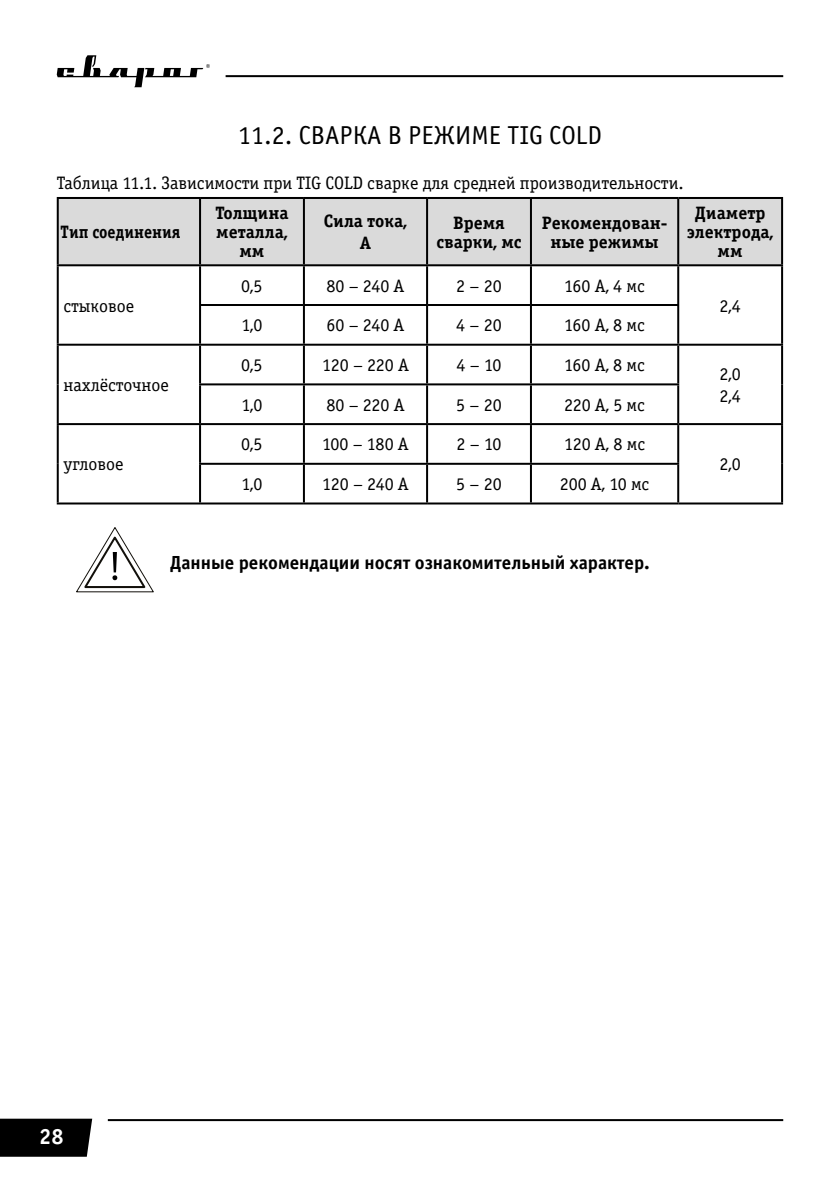
<style>
.page{position:relative;width:840px;height:1191px;background:#fff}
.page>*{position:absolute;margin:0;border:0;box-sizing:border-box;transform-origin:0 0}
.t1{font:26px "Officina Sans C";color:#000}
.t2{font:700 22px "Officina Serif C";color:#fff}
.t3{font:700 19px "Officina Sans C";color:#000}
.t4{font:18px/21.8px "Officina Serif Book C";color:#000}
.t5{font:700 18px/19px "Officina Serif C";color:#000;text-align:center}
.t6{font:700 18px "Officina Serif C";color:#000;scale:.9 1}
</style>
<div class="page">
<div style="left:0;top:1118px;width:92px;height:38px;background:#000"></div>
<hr style="left:108px;top:1119px;width:674px;height:2px;background:#000">
<hr style="left:225px;top:75px;width:557px;height:2px;background:#000">
<svg style="left:57px;top:55px;width:153px;height:32px"></svg>
<div style="left:59px;top:199px;width:721px;height:65px;background:#dadada"></div>
<hr style="left:57px;top:197px;width:143px;height:2px;background:#000">
<hr style="left:57px;top:199px;width:2px;height:65px;background:#000">
<hr style="left:200px;top:197px;width:104px;height:2px;background:#000">
<hr style="left:199px;top:199px;width:2px;height:65px;background:#000">
<hr style="left:304px;top:197px;width:123px;height:2px;background:#000">
<hr style="left:303px;top:199px;width:2px;height:65px;background:#000">
<hr style="left:427px;top:197px;width:103px;height:2px;background:#000">
<hr style="left:426px;top:199px;width:2px;height:65px;background:#000">
<hr style="left:530px;top:197px;width:147px;height:2px;background:#000">
<hr style="left:529px;top:199px;width:2px;height:65px;background:#000">
<hr style="left:677px;top:197px;width:105px;height:2px;background:#000">
<hr style="left:676px;top:199px;width:2px;height:65px;background:#000">
<hr style="left:780px;top:199px;width:2px;height:65px;background:#000">
<hr style="left:57px;top:264px;width:143px;height:2px;background:#000">
<hr style="left:57px;top:266px;width:2px;height:39px;background:#000">
<hr style="left:200px;top:264px;width:104px;height:2px;background:#000">
<hr style="left:199px;top:266px;width:2px;height:38px;background:#000">
<hr style="left:304px;top:264px;width:123px;height:2px;background:#000">
<hr style="left:303px;top:266px;width:2px;height:38px;background:#000">
<hr style="left:427px;top:264px;width:103px;height:2px;background:#000">
<hr style="left:426px;top:266px;width:2px;height:38px;background:#000">
<hr style="left:530px;top:264px;width:147px;height:2px;background:#000">
<hr style="left:529px;top:266px;width:2px;height:38px;background:#000">
<hr style="left:677px;top:264px;width:105px;height:2px;background:#000">
<hr style="left:676px;top:266px;width:2px;height:38px;background:#000">
<hr style="left:780px;top:266px;width:2px;height:39px;background:#000">
<hr style="left:57px;top:305px;width:2px;height:39px;background:#000">
<hr style="left:199px;top:304px;width:105px;height:2px;background:#000">
<hr style="left:199px;top:306px;width:2px;height:38px;background:#000">
<hr style="left:304px;top:304px;width:123px;height:2px;background:#000">
<hr style="left:303px;top:306px;width:2px;height:38px;background:#000">
<hr style="left:427px;top:304px;width:103px;height:2px;background:#000">
<hr style="left:426px;top:306px;width:2px;height:38px;background:#000">
<hr style="left:530px;top:304px;width:148px;height:2px;background:#000">
<hr style="left:529px;top:306px;width:2px;height:38px;background:#000">
<hr style="left:676px;top:306px;width:2px;height:38px;background:#000">
<hr style="left:780px;top:305px;width:2px;height:39px;background:#000">
<hr style="left:57px;top:344px;width:143px;height:2px;background:#000">
<hr style="left:57px;top:346px;width:2px;height:38px;background:#000">
<hr style="left:200px;top:344px;width:104px;height:2px;background:#000">
<hr style="left:199px;top:346px;width:2px;height:37px;background:#000">
<hr style="left:304px;top:344px;width:123px;height:2px;background:#000">
<hr style="left:303px;top:346px;width:2px;height:37px;background:#000">
<hr style="left:427px;top:344px;width:103px;height:2px;background:#000">
<hr style="left:426px;top:346px;width:2px;height:37px;background:#000">
<hr style="left:530px;top:344px;width:147px;height:2px;background:#000">
<hr style="left:529px;top:346px;width:2px;height:37px;background:#000">
<hr style="left:677px;top:344px;width:105px;height:2px;background:#000">
<hr style="left:676px;top:346px;width:2px;height:37px;background:#000">
<hr style="left:780px;top:346px;width:2px;height:38px;background:#000">
<hr style="left:57px;top:384px;width:2px;height:39px;background:#000">
<hr style="left:199px;top:383px;width:105px;height:2px;background:#000">
<hr style="left:199px;top:385px;width:2px;height:38px;background:#000">
<hr style="left:304px;top:383px;width:123px;height:2px;background:#000">
<hr style="left:303px;top:385px;width:2px;height:38px;background:#000">
<hr style="left:427px;top:383px;width:103px;height:2px;background:#000">
<hr style="left:426px;top:385px;width:2px;height:38px;background:#000">
<hr style="left:530px;top:383px;width:148px;height:2px;background:#000">
<hr style="left:529px;top:385px;width:2px;height:38px;background:#000">
<hr style="left:676px;top:385px;width:2px;height:38px;background:#000">
<hr style="left:780px;top:384px;width:2px;height:39px;background:#000">
<hr style="left:57px;top:423px;width:143px;height:2px;background:#000">
<hr style="left:57px;top:425px;width:2px;height:39px;background:#000">
<hr style="left:200px;top:423px;width:104px;height:2px;background:#000">
<hr style="left:199px;top:425px;width:2px;height:38px;background:#000">
<hr style="left:304px;top:423px;width:123px;height:2px;background:#000">
<hr style="left:303px;top:425px;width:2px;height:38px;background:#000">
<hr style="left:427px;top:423px;width:103px;height:2px;background:#000">
<hr style="left:426px;top:425px;width:2px;height:38px;background:#000">
<hr style="left:530px;top:423px;width:147px;height:2px;background:#000">
<hr style="left:529px;top:425px;width:2px;height:38px;background:#000">
<hr style="left:677px;top:423px;width:105px;height:2px;background:#000">
<hr style="left:676px;top:425px;width:2px;height:38px;background:#000">
<hr style="left:780px;top:425px;width:2px;height:39px;background:#000">
<hr style="left:57px;top:464px;width:2px;height:38px;background:#000">
<hr style="left:199px;top:463px;width:105px;height:2px;background:#000">
<hr style="left:199px;top:465px;width:2px;height:37px;background:#000">
<hr style="left:304px;top:463px;width:123px;height:2px;background:#000">
<hr style="left:303px;top:465px;width:2px;height:37px;background:#000">
<hr style="left:427px;top:463px;width:103px;height:2px;background:#000">
<hr style="left:426px;top:465px;width:2px;height:37px;background:#000">
<hr style="left:530px;top:463px;width:148px;height:2px;background:#000">
<hr style="left:529px;top:465px;width:2px;height:37px;background:#000">
<hr style="left:676px;top:465px;width:2px;height:37px;background:#000">
<hr style="left:780px;top:464px;width:2px;height:38px;background:#000">
<hr style="left:57px;top:502px;width:143px;height:2px;background:#000">
<hr style="left:200px;top:502px;width:104px;height:2px;background:#000">
<hr style="left:304px;top:502px;width:123px;height:2px;background:#000">
<hr style="left:427px;top:502px;width:103px;height:2px;background:#000">
<hr style="left:530px;top:502px;width:147px;height:2px;background:#000">
<hr style="left:677px;top:502px;width:105px;height:2px;background:#000">
<svg style="left:76px;top:527px;width:77px;height:65px"></svg>
<h1 class="t1" style="left:238px;top:121px;width:365px">11.2. СВАРКА В РЕЖИМЕ TIG COLD</h1>
<p class="t4" style="left:57px;top:172px;width:628px">Таблица 11.1. Зависимости при TIG COLD сварке для средней производительности.</p>
<p class="t6" style="left:61px;top:222px;width:135px">Тип соединения</p>
<p class="t5" style="left:215px;top:204px;width:74px">Толщина металла, мм</p>
<p class="t5" style="left:323px;top:211px;width:85px;line-height:21.8px">Сила тока,<br>А</p>
<p class="t5" style="left:436px;top:213px;width:87px">Время сварки, мс</p>
<p class="t5" style="left:541px;top:213px;width:127px">Рекомендован&shy;ные режимы</p>
<p class="t5" style="left:686px;top:204px;width:88px">Диаметр электрода, мм</p>
<p class="t4" style="left:63px;top:295px;width:72px">стыковое</p>
<p class="t4" style="left:63px;top:374px;width:107px">нахлёсточное</p>
<p class="t4" style="left:63px;top:454px;width:62px">угловое</p>
<p class="t4" style="left:241px;top:275px;width:23px">0,5</p>
<p class="t4" style="left:326px;top:275px;width:79px">80 – 240 A</p>
<p class="t4" style="left:456px;top:275px;width:47px">2 – 20</p>
<p class="t4" style="left:564px;top:275px;width:82px">160 A, 4 мс</p>
<p class="t4" style="left:241px;top:315px;width:22px">1,0</p>
<p class="t4" style="left:326px;top:315px;width:79px">60 – 240 A</p>
<p class="t4" style="left:456px;top:315px;width:47px">4 – 20</p>
<p class="t4" style="left:564px;top:315px;width:82px">160 A, 8 мс</p>
<p class="t4" style="left:241px;top:354px;width:23px">0,5</p>
<p class="t4" style="left:322px;top:354px;width:88px">120 – 220 A</p>
<p class="t4" style="left:456px;top:354px;width:46px">4 – 10</p>
<p class="t4" style="left:564px;top:354px;width:82px">160 A, 8 мс</p>
<p class="t4" style="left:241px;top:394px;width:22px">1,0</p>
<p class="t4" style="left:326px;top:394px;width:80px">80 – 220 A</p>
<p class="t4" style="left:456px;top:394px;width:47px">5 – 20</p>
<p class="t4" style="left:563px;top:394px;width:82px">220 A, 5 мс</p>
<p class="t4" style="left:241px;top:434px;width:23px">0,5</p>
<p class="t4" style="left:322px;top:434px;width:88px">100 – 180 A</p>
<p class="t4" style="left:456px;top:434px;width:46px">2 – 10</p>
<p class="t4" style="left:563px;top:434px;width:83px">120 A, 8 мс</p>
<p class="t4" style="left:241px;top:473px;width:22px">1,0</p>
<p class="t4" style="left:322px;top:473px;width:88px">120 – 240 A</p>
<p class="t4" style="left:456px;top:473px;width:47px">5 – 20</p>
<p class="t4" style="left:559px;top:473px;width:91px">200 A, 10 мс</p>
<p class="t3" style="left:170px;top:551px;width:481px">Данные рекомендации носят ознакомительный характер.</p>
<p class="t4" style="left:719px;top:295px;width:23px">2,4</p>
<p class="t4" style="left:719px;top:363px;width:23px">2,0<br>2,4</p>
<p class="t4" style="left:719px;top:454px;width:23px">2,0</p>
<p class="t2" style="left:39px;top:1123px;width:26px">28</p>
</div>
